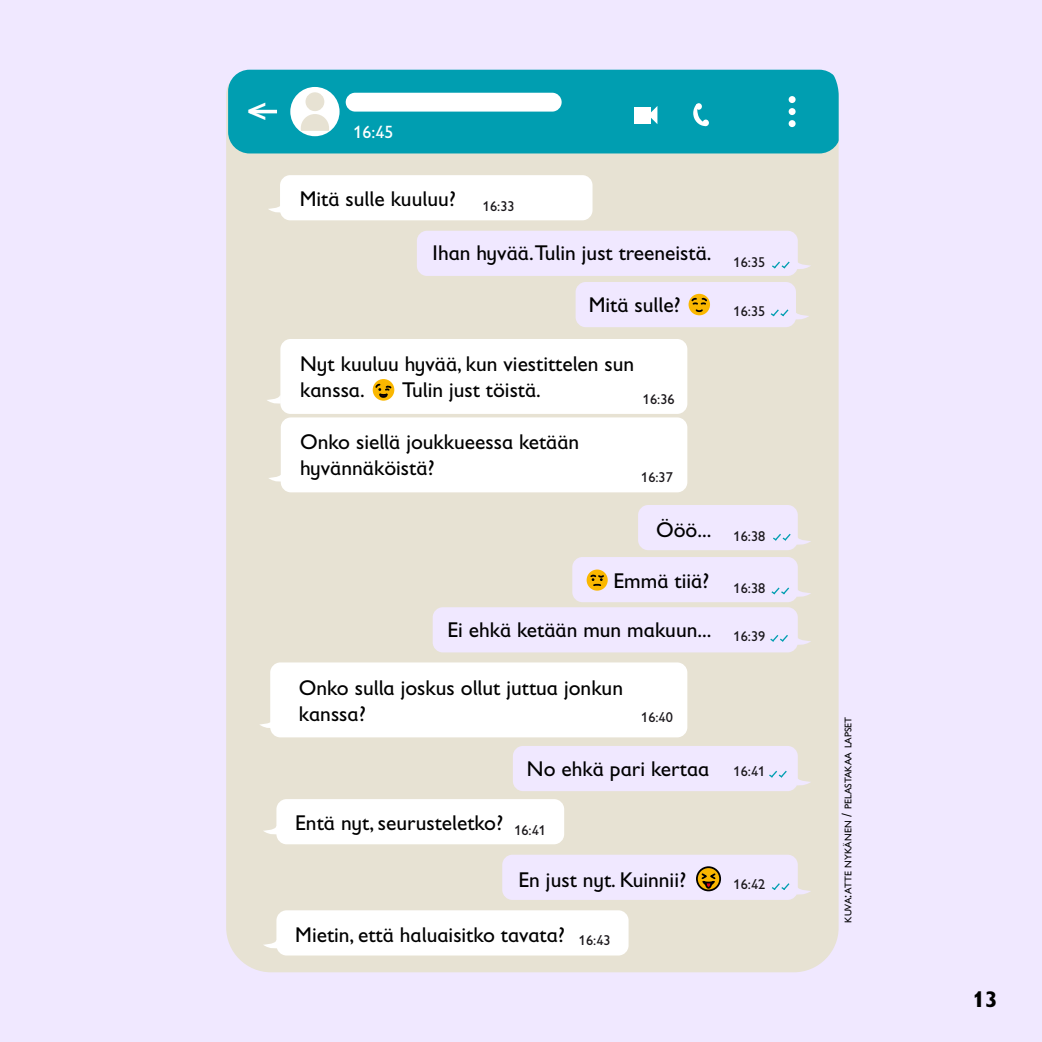
<style>
.page{position:relative;width:1042px;height:1042px;background:#f0e8ff}
.page>*{position:absolute;margin:0;border:0;box-sizing:border-box;transform-origin:0 0}
.t1{font:35.88px "Gill Sans Infant Std";color:#fff}
.t2{font:700 22.75px "Gill Sans Infant Std";color:#000}
.t3{font:21.53px/25.7px "Gill Sans Infant Std";color:#000}
.t4{font:17.85px "Gill Sans Infant Std";color:#fff}
.t5{font:14.35px "Gill Sans Infant Std";color:#1a171b}
.t6{font:9.8px "Gill Sans Infant Std";color:#000}
.s1{font-size:14px}
</style>
<div class="page">
<div style="left:226px;top:86px;width:612px;height:886px;background:#e7e2d3"></div>
<div style="left:276px;top:910px;width:352px;height:45px;background:#fff;border-radius:10px"></div>
<div style="left:280px;top:175px;width:312px;height:45px;background:#fff;border-radius:10px"></div>
<div style="left:280px;top:339px;width:407px;height:75px;background:#fff;border-radius:10px"></div>
<div style="left:276px;top:799px;width:288px;height:45px;background:#fff;border-radius:10px"></div>
<div style="left:417px;top:231px;width:381px;height:45px;background:#f0e8ff;border-radius:10px"></div>
<div style="left:638px;top:505px;width:160px;height:45px;background:#f0e8ff;border-radius:10px"></div>
<div style="left:572px;top:557px;width:226px;height:45px;background:#f0e8ff;border-radius:10px"></div>
<div style="left:433px;top:607px;width:365px;height:45px;background:#f0e8ff;border-radius:10px"></div>
<div style="left:513px;top:746px;width:285px;height:45px;background:#f0e8ff;border-radius:10px"></div>
<div style="left:502px;top:855px;width:296px;height:45px;background:#f0e8ff;border-radius:10px"></div>
<div style="left:281px;top:417px;width:406px;height:75px;background:#fff;border-radius:10px"></div>
<div style="left:270px;top:662px;width:417px;height:75px;background:#fff;border-radius:10px"></div>
<div style="left:575px;top:282px;width:221px;height:45px;background:#f0e8ff;border-radius:10px"></div>
<svg style="left:268px;top:201px;width:13px;height:13px"></svg>
<svg style="left:266px;top:392px;width:15px;height:13px"></svg>
<svg style="left:268px;top:470px;width:13px;height:13px"></svg>
<svg style="left:263px;top:823px;width:14px;height:13px"></svg>
<svg style="left:263px;top:937px;width:15px;height:13px"></svg>
<svg style="left:259px;top:716px;width:12px;height:13px"></svg>
<svg style="left:797px;top:633px;width:14px;height:13px"></svg>
<svg style="left:796px;top:774px;width:15px;height:13px"></svg>
<div style="left:228px;top:70px;width:610px;height:83px;background:#009eb1"></div>
<div style="left:290px;top:87px;width:49px;height:49px;background:#fff;border-radius:50%"></div>
<div style="left:346px;top:93px;width:215px;height:19px;background:#fff;border-radius:9px"></div>
<div style="left:788px;top:96px;width:7px;height:7px;background:#fff;border-radius:50%"></div>
<div style="left:788px;top:120px;width:7px;height:7px;background:#fff;border-radius:50%"></div>
<div style="left:788px;top:108px;width:7px;height:7px;background:#fff;border-radius:50%"></div>
<div style="left:305px;top:92px;width:19px;height:19px;background:#e7e2d3;border-radius:50%"></div>
<svg style="left:301px;top:114px;width:28px;height:17px"></svg>
<div style="left:634px;top:107px;width:17px;height:17px;background:#fff"></div>
<svg style="left:648px;top:106px;width:9px;height:18px"></svg>
<div style="left:702px;top:120px;width:7px;height:6px;background:#fff;border-radius:50%"></div>
<svg style="left:693px;top:104px;width:14px;height:22px"></svg>
<hr style="left:250px;top:110px;width:27px;height:3px;background:#fff">
<svg style="left:697px;top:867px;width:23px;height:23px"></svg>
<div style="left:696px;top:866px;width:25px;height:25px;border:2px solid #000;border-radius:50%"></div>
<svg style="left:700px;top:872px;width:17px;height:17px"></svg>
<div style="left:373px;top:379px;width:21px;height:22px;background:#fab700;border-radius:50%"></div>
<svg style="left:374px;top:383px;width:19px;height:16px"></svg>
<svg style="left:586px;top:569px;width:22px;height:22px"></svg>
<svg style="left:589px;top:573px;width:16px;height:14px"></svg>
<svg style="left:688px;top:294px;width:22px;height:21px"></svg>
<svg style="left:690px;top:297px;width:18px;height:16px"></svg>
<svg style="left:772px;top:258px;width:39px;height:12px"></svg>
<svg style="left:770px;top:308px;width:39px;height:13px"></svg>
<svg style="left:771px;top:585px;width:40px;height:13px"></svg>
<svg style="left:770px;top:635px;width:18px;height:7px"></svg>
<svg style="left:769px;top:770px;width:18px;height:8px"></svg>
<svg style="left:772px;top:882px;width:39px;height:14px"></svg>
<svg style="left:773px;top:532px;width:38px;height:14px"></svg>
<h1 class="t1" style="left:246px;top:91px;width:22px">&lt;</h1>
<p class="t4" style="left:354px;top:121px;width:41px">16:45</p>
<p class="t3" style="left:300px;top:186px;width:158px">Mitä sulle kuuluu?</p>
<p class="t5" style="left:483px;top:198px;width:33px">16:33</p>
<p class="t3" style="left:433px;top:240px;width:280px">Ihan hyvää.Tulin just treeneistä.</p>
<p class="t5" style="left:733px;top:254px;width:33px">16:35</p>
<p class="t3" style="left:589px;top:292px;width:94px">Mitä sulle?</p>
<p class="t5" style="left:733px;top:302px;width:33px">16:35</p>
<p class="t3" style="left:300px;top:351px;width:336px">Nyt kuuluu hyvää, kun viestittelen sun kanssa.</p>
<p class="t3" style="left:402px;top:377px;width:140px">Tulin just töistä.</p>
<p class="t3" style="left:300px;top:428px;width:281px">Onko siellä joukkueessa ketään hyvännäköistä?</p>
<p class="t5" style="left:643px;top:391px;width:33px">16:36</p>
<p class="t5" style="left:641px;top:468px;width:33px">16:37</p>
<p class="t3" style="left:656px;top:516px;width:57px">Ööö...</p>
<p class="t3" style="left:613px;top:567px;width:97px">Emmä tiiä?</p>
<p class="t3" style="left:447px;top:617px;width:266px">Ei ehkä ketään mun makuun...</p>
<p class="t3" style="left:299px;top:675px;width:326px">Onko sulla joskus ollut juttua jonkun kanssa?</p>
<p class="t5" style="left:641px;top:709px;width:33px">16:40</p>
<p class="t3" style="left:527px;top:756px;width:184px">No ehkä pari kertaa</p>
<p class="t3" style="left:295px;top:810px;width:209px">Entä nyt, seurusteletko?</p>
<p class="t5" style="left:514px;top:822px;width:33px">16:41</p>
<p class="t3" style="left:518px;top:866px;width:169px">En just nyt. Kuinnii?</p>
<p class="t3" style="left:295px;top:921px;width:271px">Mietin, että haluaisitko tavata?</p>
<p class="t5" style="left:579px;top:932px;width:33px">16:43</p>
<p class="t5" style="left:733px;top:527px;width:33px">16:38</p>
<p class="t5" style="left:733px;top:580px;width:33px">16:38</p>
<p class="t5" style="left:733px;top:627px;width:33px">16:39</p>
<p class="t5" style="left:733px;top:763px;width:33px">16:41</p>
<p class="t5" style="left:733px;top:875px;width:33px">16:42</p>
<p class="t6" style="left:842px;top:923px;width:207px;rotate:-90deg">kuva<span class="s1">:</span> atte nykänen <span class="s1">/</span> pelastakaa lapset</p>
<p class="t2" style="left:972px;top:985px;width:27px">13</p>
</div>
